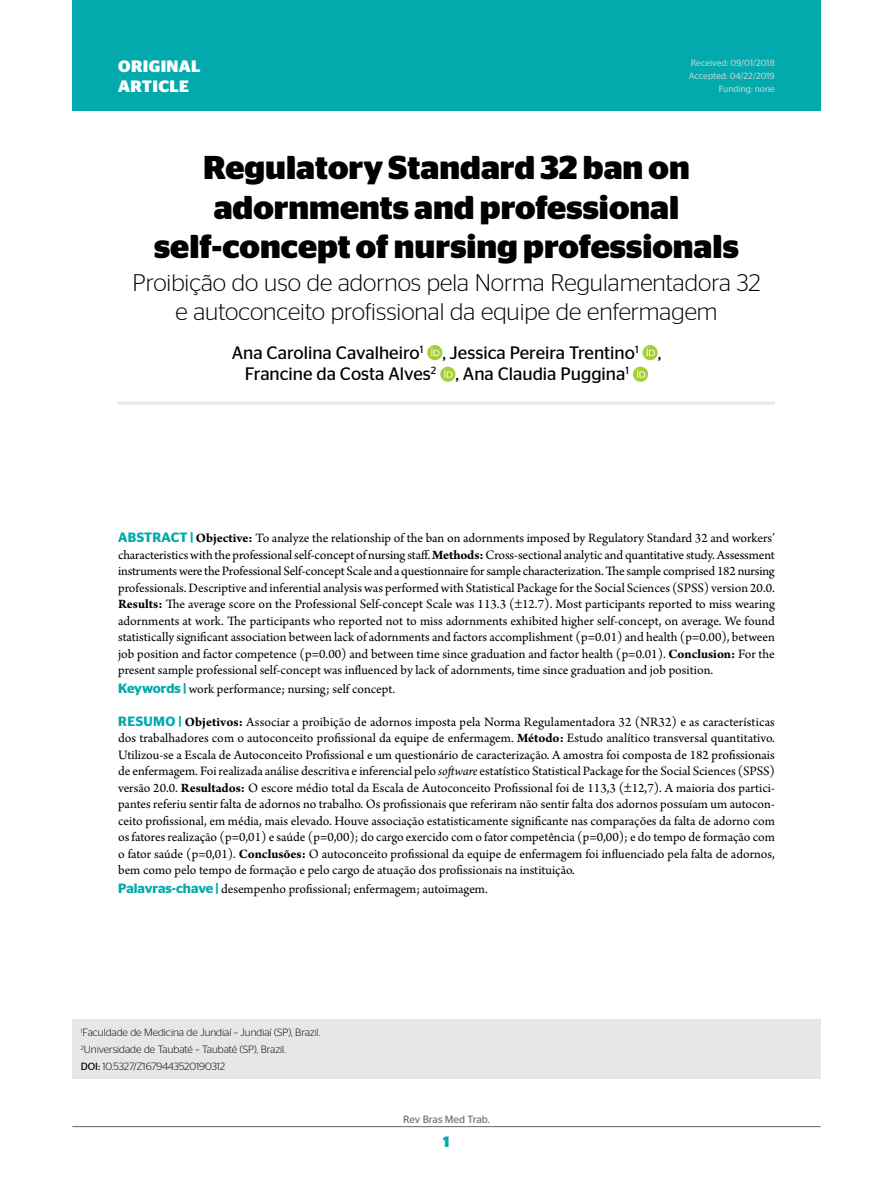
<style>
.page{position:relative;width:893px;height:1191px;background:#fff}
.page>*{position:absolute;margin:0;border:0;box-sizing:border-box;transform-origin:0 0}
.t1{font:700 33px/39.6px "Stag Sans";color:#000;text-align:center}
.t2{font:300 24px/28.8px "Stag Sans";color:#000;text-align:center}
.t3{font:18px/21.6px "Stag Sans";color:#000}
.t4{font:700 16.5px/19.8px "Stag Sans";letter-spacing:.02em;color:#fff}
.t5{font:700 15px "Stag Sans";color:#02aaad}
.t6{font:13.5px/16.5px "Arno Pro";color:#000;text-align:justify}
.t7{font:300 10.5px/16.8px "Stag Sans";color:#000}
.t8{font:10.5px "Stag Sans";color:#6d6e71}
.t9{font:9px/12.9px "Stag Sans";color:#afd5d8;text-align:right}
.s1{font-family:"Stag Sans";font-weight:600;color:#02aaad}
.s2{font-weight:700}
.s3{font-style:italic}
.s4{font-weight:400}
</style>
<div class="page">
<div style="left:72px;top:0;width:749px;height:111px;background:#02aaad"></div>
<div style="left:72px;top:1019px;width:749px;height:59px;background:#e6e7e8"></div>
<hr style="left:118px;top:401px;width:657px;height:3px;background:#e6e7e8">
<div style="left:427px;top:345px;width:15px;height:15px;background:#a6ce39;border-radius:50%"></div>
<svg style="left:431px;top:348px;width:9px;height:8px"></svg>
<svg style="left:642px;top:345px;width:16px;height:15px"></svg>
<svg style="left:647px;top:348px;width:8px;height:8px"></svg>
<div style="left:440px;top:367px;width:15px;height:15px;background:#a6ce39;border-radius:50%"></div>
<svg style="left:444px;top:369px;width:9px;height:9px"></svg>
<div style="left:633px;top:367px;width:15px;height:15px;background:#a6ce39;border-radius:50%"></div>
<svg style="left:637px;top:369px;width:8px;height:9px"></svg>
<hr style="left:72px;top:1126px;width:749px;height:1px;background:#6d6e71">
<p class="t4" style="left:118px;top:56px;width:84px">ORIGINAL<br>ARTICLE</p>
<p class="t9" style="left:689px;top:56px;width:87px">Received: 09/01/2018<br>Accepted: 04/22/2019<br>Funding: none</p>
<h1 class="t1" style="left:154px;top:148px;width:586px">Regulatory Standard 32 ban on adornments and professional self-concept of nursing professionals</h1>
<h2 class="t2" style="left:133px;top:268px;width:629px">Proibição do uso de adornos pela Norma Regulamentadora 32 e autoconceito profissional da equipe de enfermagem</h2>
<h3 class="t3" style="left:245px;top:341px;width:418px;text-indent:-13px">Ana Carolina Cavalheiro<sup>1</sup> , Jessica Pereira Trentino<sup>1</sup> ,<br>Francine da Costa Alves<sup>2</sup> , Ana Claudia Puggina<sup>1</sup></h3>
<p class="t6" style="left:118px;top:530px;width:658px"><span class="s1">ABSTRACT |</span> <span class="s2">Objective:</span> To analyze the relationship of the ban on adornments imposed by Regulatory Standard 32 and workers’ characteristics with the professional self-concept of nursing staff. <span class="s2">Methods:</span> Cross-sectional analytic and quantitative study. Assessment instruments were the Professional Self-concept Scale and a questionnaire for sample characterization. The sample comprised 182 nursing professionals. Descriptive and inferential analysis was performed with Statistical Package for the Social Sciences (SPSS) version 20.0.<br><span class="s2">Results:</span> The average score on the Professional Self-concept Scale was 113.3 ( 12.7). Most participants reported to miss wearing adornments at work. The participants who reported not to miss adornments exhibited higher self-concept, on average. We found statistically significant association between lack of adornments and factors accomplishment (p=0.01) and health (p=0.00), between job position and factor competence (p=0.00) and between time since graduation and factor health (p=0.01). <span class="s2">Conclusion:</span> For the present sample professional self-concept was influenced by lack of adornments, time since graduation and job position.</p>
<p class="t6" style="left:118px;top:681px;width:279px"><span class="s1">Keywords |</span> work performance; nursing; self concept.</p>
<p class="t6" style="left:118px;top:714px;width:658px"><span class="s1">RESUMO |</span> <span class="s2">Objetivos:</span> Associar a proibição de adornos imposta pela Norma Regulamentadora 32 (NR32) e as características dos trabalhadores com o autoconceito profissional da equipe de enfermagem. <span class="s2">Método:</span> Estudo analítico transversal quantitativo.<br>Utilizou-se a Escala de Autoconceito Profissional e um questionário de caracterização. A amostra foi composta de 182 profissionais de enfermagem. Foi realizada análise descritiva e inferencial pelo <span class="s3">software</span> estatístico Statistical Package for the Social Sciences (SPSS) versão 20.0. <span class="s2">Resultados:</span> O escore médio total da Escala de Autoconceito Profissional foi de 113,3 ( 12,7). A maioria dos partici&shy;pantes referiu sentir falta de adornos no trabalho. Os profissionais que referiram não sentir falta dos adornos possuíam um autocon&shy;ceito profissional, em média, mais elevado. Houve associação estatisticamente significante nas comparações da falta de adorno com os fatores realização (p=0,01) e saúde (p=0,00); do cargo exercido com o fator competência (p=0,00); e do tempo de formação com o fator saúde (p=0,01). <span class="s2">Conclusões:</span> O autoconceito profissional da equipe de enfermagem foi influenciado pela falta de adornos, bem como pelo tempo de formação e pelo cargo de atuação dos profissionais na instituição.</p>
<p class="t6" style="left:118px;top:881px;width:371px"><span class="s1">Palavras-chave |</span> desempenho profissional; enfermagem; autoimagem.</p>
<p class="t7" style="left:81px;top:1024px;width:241px"><sup>1</sup>Faculdade de Medicina de Jundiaí – Jundiaí (SP), Brazil.<br><sup>2</sup>Universidade de Taubaté – Taubaté (SP), Brazil.<br><span class="s4">DOI:</span> 10.5327/Z1679443520190312</p>
<p class="t8" style="left:371px;top:1113px;width:152px">Rev Bras Med Trab. 201X;xx(x):1-9</p>
<p class="t5" style="left:443px;top:1132px;width:8px">1</p>
<p class="t8" style="left:403px;top:1113px;width:88px">Rev Bras Med Trab.</p>
</div>
